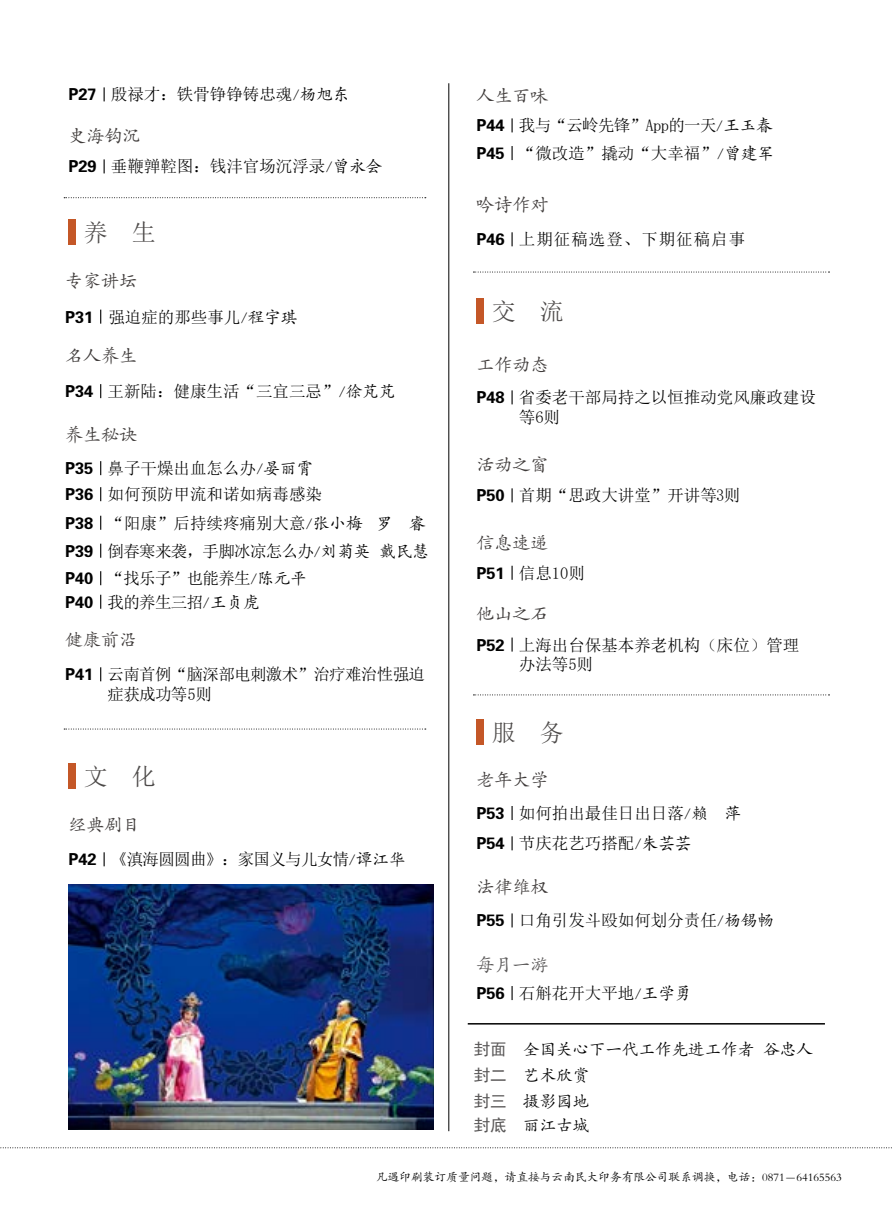
<style>
.page{position:relative;width:893px;height:1212px;background:#fff}
.page>*{position:absolute;margin:0;border:0;box-sizing:border-box;transform-origin:0 0}
.t1{font:24px "Sim Sun";color:#4c4948}
.t2{font:18px "FZKTK GBK1 0";color:#3e3a39}
.t3{font:18px "FZKTK GBK1 0";color:#595757}
.t4{font:16.5px/19.8px "Sim Sun";color:#000}
.t5{font:16.5px/23.5px "Sim Sun";letter-spacing:-.04em;color:#000}
.t6{font:16.5px/26px "FZDHTK GBK1 0";color:#000}
.t7{font:16.5px/24.3px "FZKTK GBK1 0";color:#000}
.t8{font:16.5px "Sim Sun";letter-spacing:.06em;color:#000}
.t9{font:11.7px "FZKTK GBK1 0";color:#000}
.s1{font-family:"FZKTK GBK1 0"}
.s2{font-family:"FZDHTK GBK1 0"}
.s3{font-family:"Sim Hei";color:#595757}
</style>
<div class="page">
<svg style="left:0;top:1147px;width:892px;height:1px"></svg>
<hr style="left:449px;top:83px;width:1px;height:1048px;background:#000">
<svg style="left:511px;top:146px;width:2px;height:14px"></svg>
<svg style="left:473px;top:694px;width:356px;height:1px"></svg>
<svg style="left:473px;top:272px;width:356px;height:1px"></svg>
<svg style="left:511px;top:390px;width:2px;height:14px"></svg>
<svg style="left:511px;top:566px;width:2px;height:14px"></svg>
<svg style="left:511px;top:488px;width:2px;height:14px"></svg>
<svg style="left:511px;top:637px;width:2px;height:14px"></svg>
<svg style="left:511px;top:836px;width:2px;height:14px"></svg>
<svg style="left:511px;top:913px;width:2px;height:14px"></svg>
<svg style="left:511px;top:806px;width:2px;height:14px"></svg>
<svg style="left:511px;top:986px;width:2px;height:14px"></svg>
<svg style="left:511px;top:232px;width:2px;height:14px"></svg>
<div style="left:476px;top:298px;width:8px;height:26px;background:#c45727"></div>
<div style="left:476px;top:719px;width:8px;height:26px;background:#c45727"></div>
<svg style="left:511px;top:118px;width:2px;height:14px"></svg>
<svg style="left:64px;top:197px;width:362px;height:1px"></svg>
<svg style="left:64px;top:729px;width:362px;height:1px"></svg>
<svg style="left:104px;top:159px;width:1px;height:14px"></svg>
<svg style="left:104px;top:87px;width:1px;height:14px"></svg>
<svg style="left:100px;top:310px;width:1px;height:14px"></svg>
<svg style="left:100px;top:384px;width:1px;height:14px"></svg>
<svg style="left:100px;top:461px;width:1px;height:14px"></svg>
<svg style="left:100px;top:487px;width:1px;height:14px"></svg>
<svg style="left:100px;top:544px;width:1px;height:14px"></svg>
<svg style="left:100px;top:516px;width:1px;height:14px"></svg>
<svg style="left:100px;top:571px;width:1px;height:14px"></svg>
<svg style="left:100px;top:595px;width:1px;height:14px"></svg>
<svg style="left:100px;top:667px;width:1px;height:14px"></svg>
<svg style="left:104px;top:852px;width:1px;height:14px"></svg>
<div style="left:68px;top:763px;width:8px;height:26px;background:#c45727"></div>
<div style="left:68px;top:219px;width:8px;height:26px;background:#c45727"></div>
<img style="left:68px;top:884px;width:366px;height:245px">
<hr style="left:468px;top:1023px;width:357px;height:1px;background:#000">
<p class="t4" style="left:111px;top:84px;width:240px">殷禄才：铁骨铮铮铸忠魂<span class="s1">/杨旭东</span></p>
<p class="t2" style="left:68px;top:127px;width:73px">史海钩沉</p>
<p class="t6" style="left:68px;top:154px;width:30px">P29</p>
<p class="t6" style="left:68px;top:82px;width:30px">P27</p>
<p class="t4" style="left:111px;top:156px;width:273px">垂鞭亸鞚图：钱沣官场沉浮录<span class="s1">/曾永会</span></p>
<h1 class="t1" style="left:84px;top:220px;width:73px">养 生</h1>
<p class="t2" style="left:65px;top:271px;width:74px">专家讲坛</p>
<p class="t6" style="left:65px;top:304px;width:30px">P31</p>
<p class="t4" style="left:108px;top:307px;width:190px">强迫症的那些事儿<span class="s1">/程宇琪</span></p>
<p class="t2" style="left:65px;top:347px;width:74px">名人养生</p>
<p class="t6" style="left:65px;top:379px;width:30px">P34</p>
<p class="t4" style="left:108px;top:381px;width:289px">王新陆：健康生活“三宜三忌”<span class="s1">/徐芃芃</span></p>
<p class="t2" style="left:65px;top:426px;width:74px">养生秘诀</p>
<p class="t6" style="left:65px;top:456px;width:30px">P35<br>P36</p>
<p class="t4" style="left:108px;top:455px;width:216px;line-height:26px">鼻子干燥出血怎么办<span class="s1">/晏丽霄</span>如何预防甲流和诺如病毒感染</p>
<p class="t6" style="left:65px;top:510px;width:30px">P38</p>
<p class="t6" style="left:65px;top:538px;width:30px">P39</p>
<p class="t6" style="left:65px;top:567px;width:30px;line-height:23.5px">P40<br>P40</p>
<p class="t4" style="left:108px;top:513px;width:320px">“阳康”后持续疼痛别大意<span class="s1">/张小梅 罗 睿</span></p>
<p class="t5" style="left:108px;top:566px;width:201px">“找乐子”也能养生<span class="s1">/陈元平</span>我的养生三招<span class="s1">/王贞虎</span></p>
<p class="t5" style="left:108px;top:539px;width:323px">倒春寒来袭，手脚冰凉怎么办<span class="s1">/刘菊英 戴民慧</span></p>
<p class="t2" style="left:65px;top:631px;width:74px">健康前沿</p>
<p class="t5" style="left:108px;top:664px;width:319px;line-height:19.8px;text-indent:-43px"><span class="s2">P41</span> 云南首例“脑深部电刺激术”治疗难治性强迫症获成功等5则</p>
<h1 class="t1" style="left:84px;top:764px;width:73px">文 化</h1>
<p class="t2" style="left:68px;top:815px;width:73px">经典剧目</p>
<p class="t5" style="left:68px;top:847px;width:339px"><span class="s2">P42</span> 《滇海圆圆曲》：家国义与儿女情<span class="s1">/谭江华</span></p>
<p class="t2" style="left:476px;top:86px;width:73px">人生百味</p>
<p class="t5" style="left:476px;top:114px;width:298px"><span class="s2">P44</span> 我与“云岭先锋”App的一天<span class="s1">/王玉春</span></p>
<p class="t4" style="left:476px;top:143px;width:299px"><span class="s2">P45</span> “微改造”撬动“大幸福”<span class="s1">/曾建军</span></p>
<p class="t2" style="left:476px;top:195px;width:73px">吟诗作对</p>
<p class="t8" style="left:476px;top:231px;width:270px"><span class="s2">P46</span> 上期征稿选登、下期征稿启事</p>
<h1 class="t1" style="left:492px;top:299px;width:73px">交 流</h1>
<p class="t2" style="left:476px;top:356px;width:73px">工作动态</p>
<p class="t6" style="left:476px;top:385px;width:30px">P48</p>
<p class="t4" style="left:519px;top:387px;width:299px">省委老干部局持之以恒推动党风廉政建设等6则</p>
<p class="t2" style="left:476px;top:455px;width:73px">活动之窗</p>
<p class="t6" style="left:476px;top:483px;width:30px">P50</p>
<p class="t4" style="left:519px;top:485px;width:223px">首期“思政大讲堂”开讲等3则</p>
<p class="t2" style="left:476px;top:533px;width:73px">信息速递</p>
<p class="t4" style="left:476px;top:563px;width:110px"><span class="s2">P51</span> 信息10则</p>
<p class="t2" style="left:476px;top:604px;width:73px">他山之石</p>
<p class="t6" style="left:476px;top:632px;width:30px">P52</p>
<p class="t4" style="left:519px;top:635px;width:282px">上海出台保基本养老机构（床位）管理办法等5则</p>
<h1 class="t1" style="left:492px;top:720px;width:73px">服 务</h1>
<p class="t2" style="left:476px;top:770px;width:73px">老年大学</p>
<p class="t4" style="left:476px;top:803px;width:266px"><span class="s2">P53</span> 如何拍出最佳日出日落<span class="s1">/赖 萍</span></p>
<p class="t4" style="left:476px;top:833px;width:216px"><span class="s2">P54</span> 节庆花艺巧搭配<span class="s1">/朱芸芸</span></p>
<p class="t2" style="left:476px;top:877px;width:73px">法律维权</p>
<p class="t4" style="left:476px;top:910px;width:299px"><span class="s2">P55</span> 口角引发斗殴如何划分责任<span class="s1">/杨锡畅</span></p>
<p class="t3" style="left:476px;top:956px;width:73px">每月一游</p>
<p class="t4" style="left:476px;top:983px;width:216px"><span class="s2">P56</span> 石斛花开大平地<span class="s1">/王学勇</span></p>
<p class="t7" style="left:474px;top:1038px;width:341px"><span class="s3">封面</span> 全国关心下一代工作先进工作者 谷忠人</p>
<p class="t7" style="left:474px;top:1089px;width:117px"><span class="s3">封三</span> 摄影园地<span class="s3">封底</span> 丽江古城</p>
<p class="t7" style="left:474px;top:1064px;width:117px"><span class="s3">封二</span> 艺术欣赏</p>
<p class="t9" style="left:376px;top:1170px;width:467px">凡遇印刷装订质量问题，请直接与云南民大印务有限公司联系调换，电话：0871－64165563</p>
</div>
